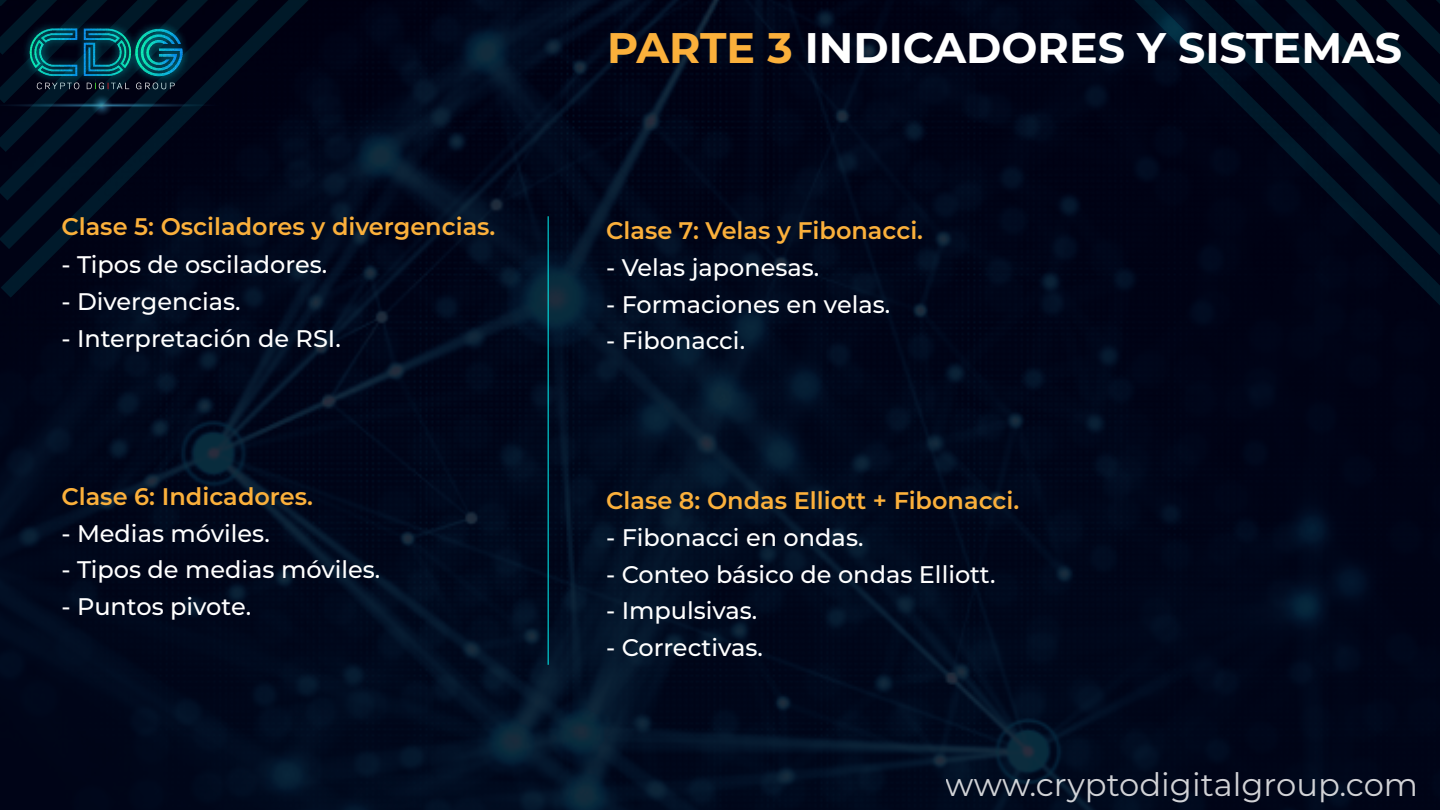
<style>
.page{position:relative;width:1440px;height:810px;background:#fff}
.page>*{position:absolute;margin:0;border:0;box-sizing:border-box;transform-origin:0 0}
.t1{font:700 42.75px "Montserrat";color:#fff}
.t2{font:32.25px "Montserrat";color:#fff}
.t3{font:500 24px "Montserrat";color:#fff}
.t4{font:600 24px "Montserrat";color:#fbb03b}
.s1{color:#fbb03b}
</style>
<div class="page">
<img style="left:0;top:0;width:1440px;height:810px">
<svg style="left:1px;top:0;width:326px;height:298px;background:#00071a"></svg>
<svg style="left:0;top:0;width:278px;height:249px;background:#000719"></svg>
<svg style="left:0;top:0;width:229px;height:201px;background:#011728"></svg>
<svg style="left:1128px;top:0;width:312px;height:310px;background:#000417"></svg>
<svg style="left:1177px;top:0;width:263px;height:261px;background:#000618"></svg>
<svg style="left:1226px;top:0;width:214px;height:213px;background:#000a1b"></svg>
<hr style="left:547px;top:216px;width:2px;height:449px;background:#0ff">
<p class="t4" style="left:61px;top:209px;width:436px">Clase 5: Osciladores y divergencias.</p>
<p class="t3" style="left:61px;top:248px;width:267px">- Tipos de osciladores.</p>
<p class="t3" style="left:61px;top:285px;width:181px">- Divergencias.</p>
<p class="t3" style="left:61px;top:321px;width:281px">- Interpretación de RSI.</p>
<p class="t4" style="left:61px;top:479px;width:253px">Clase 6: Indicadores.</p>
<p class="t3" style="left:61px;top:516px;width:210px">- Medias móviles.</p>
<p class="t3" style="left:61px;top:553px;width:321px">- Tipos de medias móviles.</p>
<p class="t3" style="left:61px;top:590px;width:191px">- Puntos pivote.</p>
<h1 class="t1" style="left:607px;top:17px;width:797px"><span class="s1">PARTE 3</span> INDICADORES Y SISTEMAS</h1>
<p class="t4" style="left:606px;top:214px;width:319px">Clase 7: Velas y Fibonacci.</p>
<p class="t3" style="left:606px;top:251px;width:215px">- Velas japonesas.</p>
<p class="t3" style="left:606px;top:287px;width:286px">- Formaciones en velas.</p>
<p class="t3" style="left:606px;top:324px;width:141px">- Fibonacci.</p>
<p class="t4" style="left:606px;top:484px;width:415px">Clase 8: Ondas Elliott + Fibonacci.</p>
<p class="t3" style="left:606px;top:521px;width:259px">- Fibonacci en ondas.</p>
<p class="t3" style="left:606px;top:557px;width:391px">- Conteo básico de ondas Elliott.</p>
<p class="t3" style="left:606px;top:594px;width:153px">- Impulsivas.</p>
<p class="t3" style="left:606px;top:631px;width:158px">- Correctivas.</p>
<h2 class="t2" style="left:946px;top:762px;width:474px">www.cryptodigitalgroup.com</h2>
</div>
